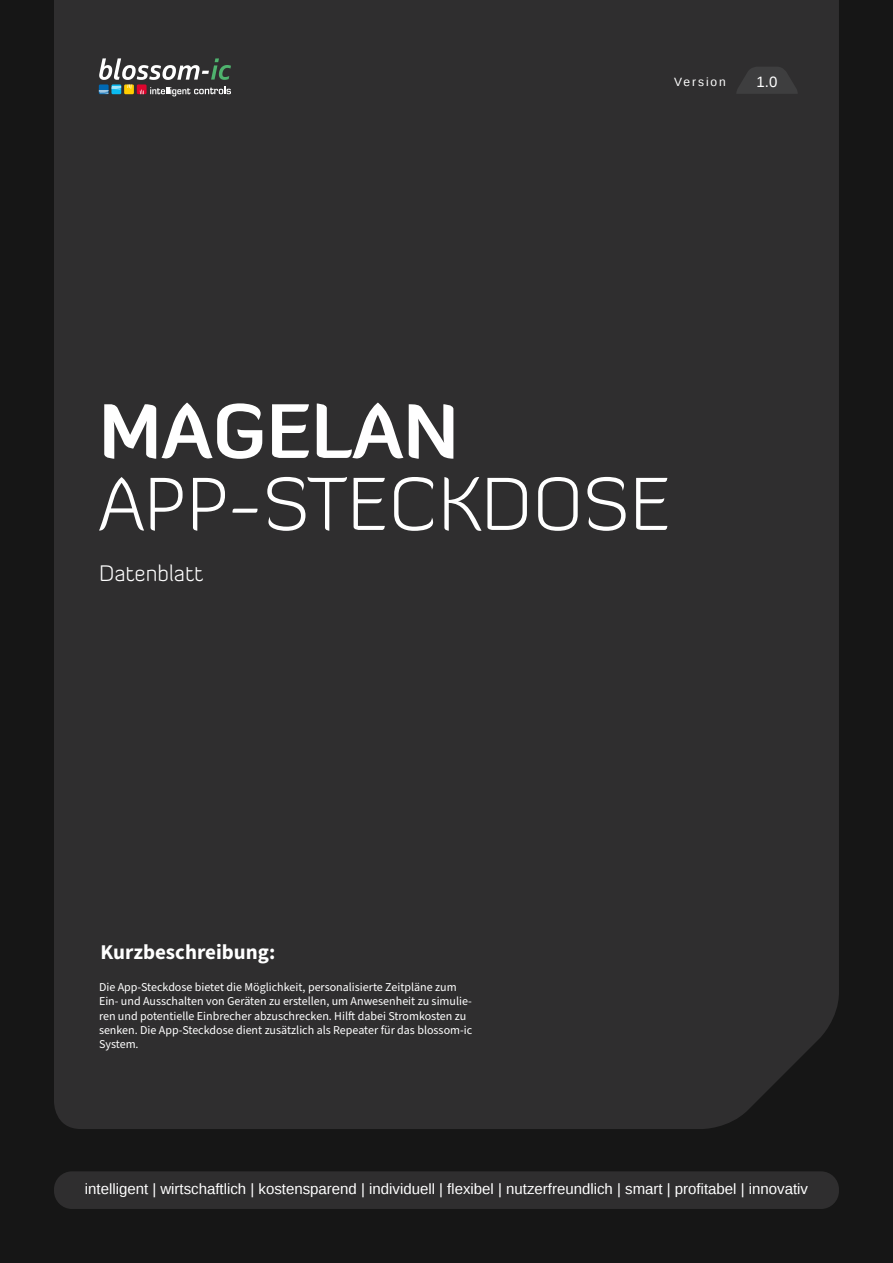
<style>
.page{position:relative;width:893px;height:1263px;background:#161616}
.page>*{position:absolute;margin:0;border:0;box-sizing:border-box;transform-origin:0 0}
.t1{font:300 75px "Diavlo";color:#fff}
.t2{font:700 75px "Diavlo";color:#fff}
.t3{font:300 22.5px "Diavlo";color:#fff}
.Body_Text__Regular{font:700 21px "Source Sans Pro";color:#fff}
.t4{font:15px "Liberation Sans";color:#fff}
.Body_Text__Regular-2{font:12px/14.4px "Source Sans Pro";color:#fff}
.t5{font:12px "Liberation Sans";letter-spacing:.16em;color:#fff}
</style>
<div class="page">
<div style="left:54px;top:0;width:785px;height:1129px;background:#2f2e2f"></div>
<svg style="left:736px;top:67px;width:62px;height:27px"></svg>
<div style="left:54px;top:1171px;width:785px;height:38px;background:#2f2e2f;border-radius:18px"></div>
<svg style="left:99px;top:58px;width:132px;height:38px"></svg>
<p class="t5" style="left:674px;top:75px;width:53px">Version</p>
<p class="t4" style="left:757px;top:74px;width:22px">1.0</p>
<p class="t2" style="left:99px;top:383px;width:361px">MAGELAN</p>
<p class="t1" style="left:99px;top:458px;width:574px">APP-STECKDOSE</p>
<p class="t3" style="left:99px;top:560px;width:106px">Datenblatt</p>
<p class="Body_Text__Regular" style="left:101px;top:937px;width:176px">Kurzbeschreibung:</p>
<p class="Body_Text__Regular-2" style="left:99px;top:980px;width:375px">Die App-Steckdose bietet die Möglichkeit, personalisierte Zeitpläne zum Ein- und Ausschalten von Geräten zu erstellen, um Anwesenheit zu simulie&shy;ren und potentielle Einbrecher abzuschrecken. Hilft dabei Stromkosten zu senken. Die App-Steckdose dient zusätzlich als Repeater für das blossom-ic System.</p>
<p class="t4" style="left:85px;top:1181px;width:725px">intelligent | wirtschaftlich | kostensparend | individuell | flexibel | nutzerfreundlich | smart | profitabel | innovativ</p>
</div>
